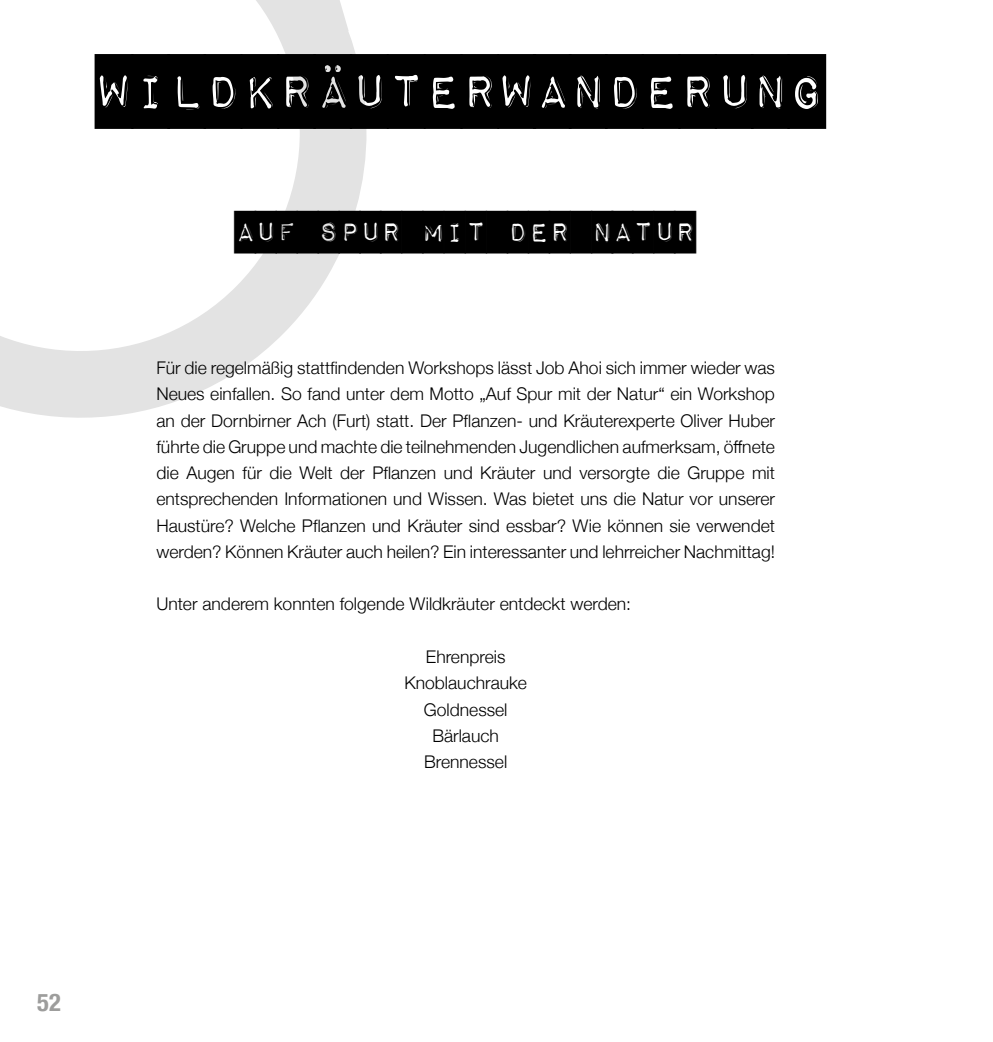
<style>
.page{position:relative;width:993px;height:1042px;background:#fff}
.page>*{position:absolute;margin:0;border:0;box-sizing:border-box;transform-origin:0 0}
.t1{font:61.25px "Impact Label";color:#000}
.t2{font:35px "Impact Label";color:#000}
.t3{font:700 condensed 24.5px "Helvetica Neue";color:#9d9d9c}
.t4{font:300 17.5px/26.2px "Helvetica Neue";color:#000;text-align:justify}
</style>
<div class="page">
<svg style="left:0;top:0;width:367px;height:418px"></svg>
<h1 class="t1" style="left:96px;top:54px;width:730px">WILDKRÄUTERWANDERUNG</h1>
<h2 class="t2" style="left:235px;top:210px;width:462px">AUF SPUR MIT DER NATUR</h2>
<p class="t4" style="left:156px;top:353px;width:620px">Für die regelmäßig stattfindenden Workshops lässt Job Ahoi sich immer wieder was Neues einfallen. So fand unter dem Motto „Auf Spur mit der Natur“ ein Workshop an der Dornbirner Ach (Furt) statt. Der Pflanzen- und Kräuterexperte Oliver Huber führte die Gruppe und machte die teilnehmenden Jugendlichen aufmerksam, öffnete die Augen für die Welt der Pflanzen und Kräuter und versorgte die Gruppe mit entsprechenden Informationen und Wissen. Was bietet uns die Natur vor unserer Haustüre? Welche Pflanzen und Kräuter sind essbar? Wie können sie verwendet werden? Können Kräuter auch heilen? Ein interessanter und lehrreicher Nachmittag!</p>
<p class="t4" style="left:156px;top:590px;width:476px">Unter anderem konnten folgende Wildkräuter entdeckt werden:</p>
<p class="t4" style="left:404px;top:642px;width:124px;text-align:center">Ehrenpreis<br>Knoblauchrauke<br>Goldnessel<br>Bärlauch<br>Brennessel</p>
<h3 class="t3" style="left:37px;top:982px;width:25px">52</h3>
</div>
